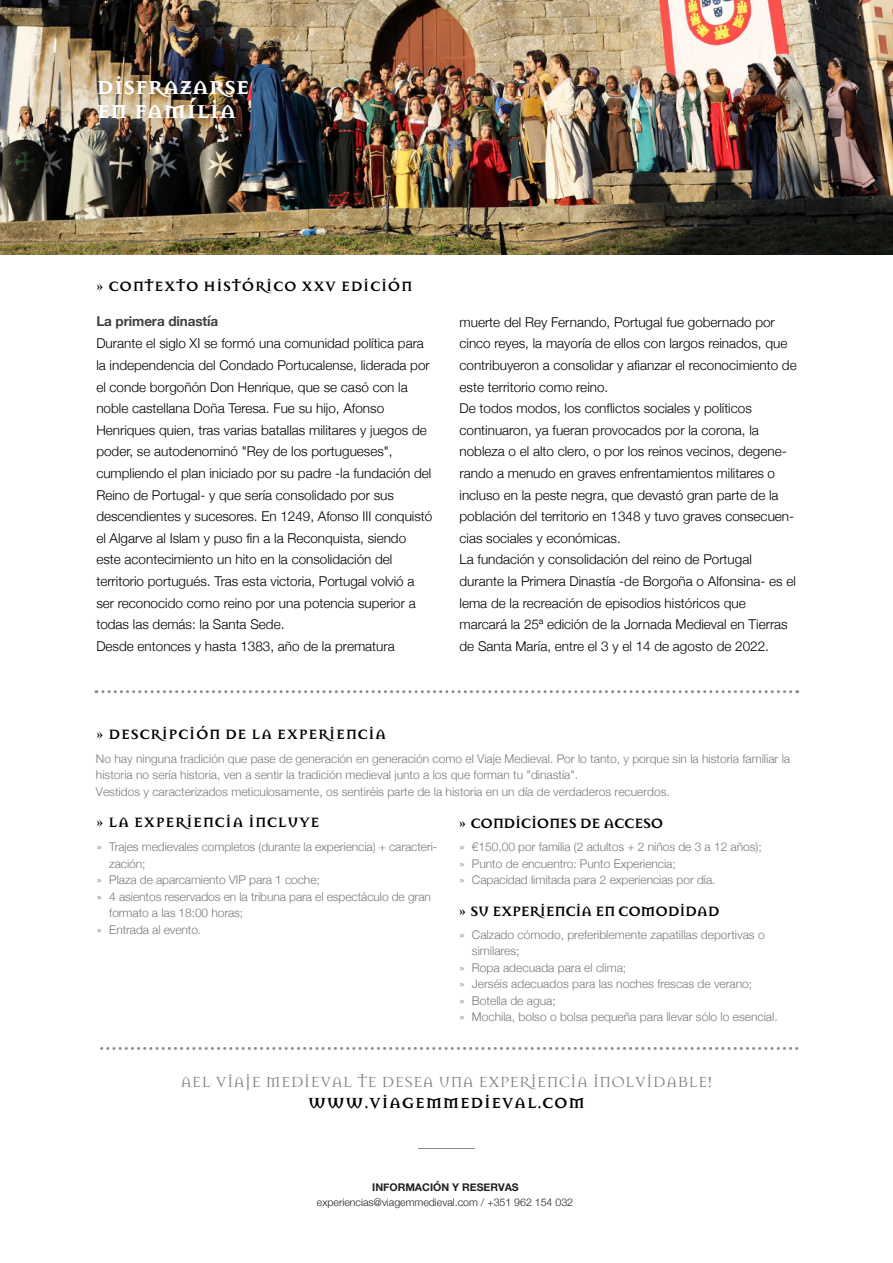
<style>
.page{position:relative;width:893px;height:1263px;background:#fff}
.page>*{position:absolute;margin:0;border:0;box-sizing:border-box;transform-origin:0 0}
.t1{font:700 29.25px/24px "Mason Serif OT";letter-spacing:-.05em;color:#fff}
.t2{font:16.2px "Mason";color:#797a7d}
.t3{font:700 16.2px "Mason Serif OT";color:#000}
.t4{font:700 15px "Mason Serif OT";color:#000}
.t5{font:700 15px "Mason Serif OT";letter-spacing:-.06em;color:#000}
.t6{font:300 13.5px/21.6px "Helvetica Neue";color:#000}
.t7{font:700 13.5px "Helvetica Neue";letter-spacing:-.01em;color:#414042}
.t8{font:300 12px/16.5px "Helvetica Neue";color:#797a7d}
.t9{font:300 10.65px "Helvetica Neue";color:#231f20}
.t10{font:700 10.65px "Helvetica Neue";color:#231f20}
</style>
<div class="page">
<img style="left:0;top:0;width:893px;height:255px">
<hr style="left:418px;top:1148px;width:57px;height:1px;background:#8c8e90">
<svg style="left:96px;top:690px;width:695px;height:3px"></svg>
<svg style="left:100px;top:1047px;width:697px;height:3px"></svg>
<h1 class="t1" style="left:96px;top:72px;width:155px">disfrazarse en família</h1>
<p class="t4" style="left:96px;top:278px;width:318px">» CONTEXTO HISTÓRICO XXV EDICIÓN</p>
<p class="t7" style="left:96px;top:310px;width:123px">La primera dinastía</p>
<p class="t6" style="left:96px;top:332px;width:338px">Durante el siglo XI se formó una comunidad política para la independencia del Condado Portucalense, liderada por el conde borgoñón Don Henrique, que se casó con la noble castellana Doña Teresa. Fue su hijo, Afonso Henriques quien, tras varias batallas militares y juegos de poder, se autodenominó "Rey de los portugueses", cumpliendo el plan iniciado por su padre -la fundación del Reino de Portugal- y que sería consolidado por sus descendientes y sucesores. En 1249, Afonso III conquistó el Algarve al Islam y puso fin a la Reconquista, siendo este acontecimiento un hito en la consolidación del territorio portugués. Tras esta victoria, Portugal volvió a ser reconocido como reino por una potencia superior a todas las demás: la Santa Sede.<br>Desde entonces y hasta 1383, año de la prematura</p>
<p class="t6" style="left:459px;top:310px;width:339px">muerte del Rey Fernando, Portugal fue gobernado por cinco reyes, la mayoría de ellos con largos reinados, que contribuyeron a consolidar y afianzar el reconocimiento de este territorio como reino.<br>De todos modos, los conflictos sociales y políticos continuaron, ya fueran provocados por la corona, la nobleza o el alto clero, o por los reinos vecinos, degene&shy;rando a menudo en graves enfrentamientos militares o incluso en la peste negra, que devastó gran parte de la población del territorio en 1348 y tuvo graves consecuen&shy;cias sociales y económicas.<br>La fundación y consolidación del reino de Portugal durante la Primera Dinastía -de Borgoña o Alfonsina- es el lema de la recreación de episodios históricos que marcará la 25ª edición de la Jornada Medieval en Tierras de Santa María, entre el 3 y el 14 de agosto de 2022.</p>
<p class="t4" style="left:96px;top:725px;width:292px">» DESCRIPCIÓN DE LA EXPERIENCIA</p>
<p class="t8" style="left:96px;top:749px;width:696px">No hay ninguna tradición que pase de generación en generación como el Viaje Medieval. Por lo tanto, y porque sin la historia familiar la historia no sería historia, ven a sentir la tradición medieval junto a los que forman tu "dinastía".<br>Vestidos y caracterizados meticulosamente, os sentiréis parte de la historia en un día de verdaderos recuerdos.</p>
<p class="t4" style="left:96px;top:814px;width:225px">» LA EXPERIENCIA INCLUYE</p>
<p class="t8" style="left:97px;top:838px;width:7px">»</p>
<p class="t8" style="left:97px;top:871px;width:7px">» »</p>
<p class="t8" style="left:97px;top:920px;width:7px">»</p>
<p class="t8" style="left:109px;top:838px;width:329px">Trajes medievales completos (durante la experiencia) + caracteri&shy;zación;<br>Plaza de aparcamiento VIP para 1 coche;<br>4 asientos reservados en la tribuna para el espectáculo de gran formato a las 18:00 horas;<br>Entrada al evento.</p>
<p class="t5" style="left:459px;top:815px;width:207px">» CONDICIONES DE ACCESO</p>
<p class="t8" style="left:460px;top:838px;width:7px;text-align:justify">» » »</p>
<p class="t8" style="left:472px;top:838px;width:291px">€150,00 por familia (2 adultos + 2 niños de 3 a 12 años);<br>Punto de encuentro: Punto Experiencia;<br>Capacidad limitada para 2 experiencias por día.</p>
<p class="t5" style="left:459px;top:902px;width:263px">» SU EXPERIENCIA EN COMODIDAD</p>
<p class="t8" style="left:460px;top:925px;width:7px">»</p>
<p class="t8" style="left:460px;top:958px;width:7px;text-align:justify">» » » »</p>
<p class="t8" style="left:472px;top:925px;width:307px">Calzado cómodo, preferiblemente zapatillas deportivas o similares;<br>Ropa adecuada para el clima;<br>Jerséis adecuados para las noches frescas de verano; Botella de agua;<br>Mochila, bolso o bolsa pequeña para llevar sólo lo esencial.</p>
<p class="t2" style="left:180px;top:1072px;width:534px">AEL VIAJE MEDIEVAL TE DESEA UNA EXPERIENCIA INOLVIDABLE!</p>
<p class="t3" style="left:308px;top:1094px;width:279px">WWW.VIAGEMMEDIEVAL.COM</p>
<p class="t10" style="left:372px;top:1178px;width:148px">INFORMACIÓN Y RESERVAS</p>
<p class="t9" style="left:317px;top:1194px;width:258px">experiencias@viagemmedieval.com / +351 962 154 032</p>
</div>
